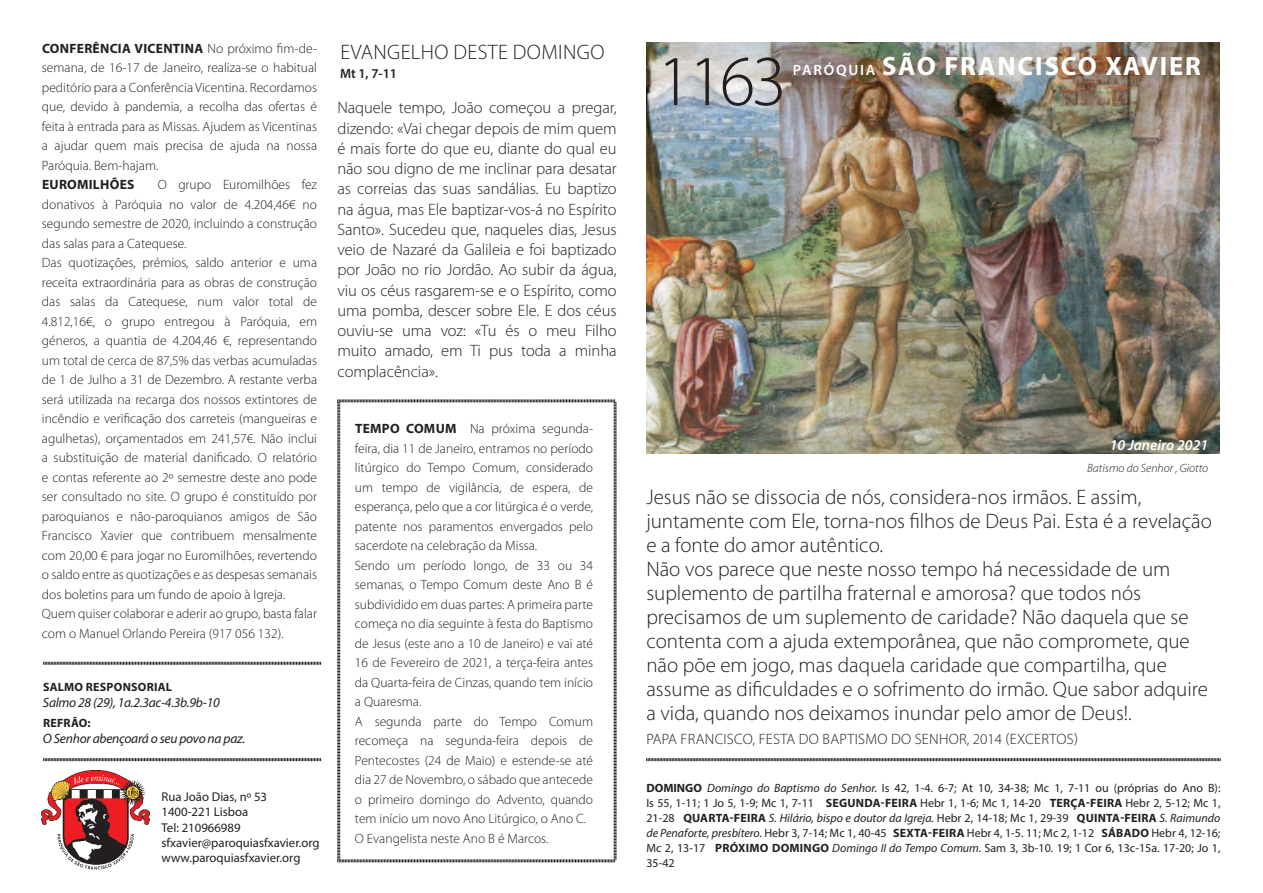
<style>
.page{position:relative;width:1263px;height:893px;background:#fff}
.page>*{position:absolute;margin:0;border:0;box-sizing:border-box;transform-origin:0 0}
.t1{font:300 72px "Myriad Pro";color:#231f20}
.t2{font:700 26.55px "Myriad Pro";letter-spacing:.07em;color:#fff}
.t3{font:300 21px/24px "Myriad Pro";color:#231f20}
.t4{font:300 21px "Myriad Pro";letter-spacing:.02em;color:#231f20}
.t5{font:300 16.5px/20.2px "Myriad Pro";letter-spacing:-.005em;color:#231f20;text-align:justify}
.t6{font:300 15px "Myriad Pro";letter-spacing:.02em;color:#231f20}
.t7{font:italic 600 15px "Myriad Pro";color:#fff}
.t8{font:300 13.5px/19.5px "Myriad Pro";color:#231f20;text-align:justify}
.t9{font:italic 13.5px "Myriad Pro";letter-spacing:-.02em;color:#231f20}
.t10{font:700 13.5px "Myriad Pro";letter-spacing:.02em;color:#231f20}
.t11{font:600 13.5px "Myriad Pro";color:#231f20}
.t12{font:12.75px "Myriad Pro";color:#231f20}
.t13{font:12px/15px "Myriad Pro";color:#231f20;text-align:justify}
.t14{font:700 12px "Myriad Pro";letter-spacing:.02em;color:#231f20}
.t15{font:italic 300 12px "Myriad Pro";color:#231f20}
.s1{font-weight:700}
.s2{font-weight:600;font-size:15px}
.s3{font-style:italic}
</style>
<div class="page">
<img style="left:646px;top:43px;width:574px;height:411px">
<svg style="left:43px;top:758px;width:278px;height:3px"></svg>
<svg style="left:43px;top:662px;width:278px;height:3px"></svg>
<svg style="left:337px;top:399px;width:280px;height:463px"></svg>
<svg style="left:646px;top:758px;width:575px;height:4px;background:#908e8e"></svg>
<img style="left:42px;top:770px;width:108px;height:100px">
<p class="t8" style="left:42px;top:39px;width:277px"><span class="s1">CONFERÊNCIA VICENTINA</span> No próximo fim-de&shy;semana, de 16-17 de Janeiro, realiza-se o habitual peditório para a Conferência Vicentina. Recordamos que, devido à pandemia, a recolha das ofertas é feita à entrada para as Missas. Ajudem as Vicentinas a ajudar quem mais precisa de ajuda na nossa Paróquia. Bem-hajam.</p>
<p class="t10" style="left:42px;top:176px;width:94px">EUROMILHÕES</p>
<p class="t8" style="left:42px;top:175px;width:277px;text-indent:116px">O grupo Euromilhões fez donativos à Paróquia no valor de 4.204,46€ no segundo semestre de 2020, incluindo a construção das salas para a Catequese.</p>
<p class="t8" style="left:42px;top:253px;width:277px">Das quotizações, prémios, saldo anterior e uma receita extraordinária para as obras de construção das salas da Catequese, num valor total de 4.812,16€, o grupo entregou à Paróquia, em géneros, a quantia de 4.204,46 €, representando um total de cerca de 87,5% das verbas acumuladas de 1 de Julho a 31 de Dezembro. A restante verba será utilizada na recarga dos nossos extintores de incêndio e verificação dos carreteis (mangueiras e agulhetas), orçamentados em 241,57€. Não inclui a substituição de material danificado. O relatório e contas referente ao 2º semestre deste ano pode ser consultado no site. O grupo é constituído por paroquianos e não-paroquianos amigos de São Francisco Xavier que contribuem mensalmente com 20,00 € para jogar no Euromilhões, revertendo o saldo entre as quotizações e as despesas semanais dos boletins para um fundo de apoio à Igreja.</p>
<p class="t8" style="left:42px;top:604px;width:277px">Quem quiser colaborar e aderir ao grupo, basta falar com o Manuel Orlando Pereira (917 056 132).</p>
<p class="t14" style="left:43px;top:679px;width:130px">SALMO RESPONSORIAL</p>
<p class="t9" style="left:43px;top:694px;width:178px">Salmo 28 (29), 1a.2.3ac-4.3b.9b-10</p>
<p class="t14" style="left:43px;top:715px;width:49px">REFRÃO:</p>
<p class="t9" style="left:43px;top:730px;width:204px">O Senhor abençoará o seu povo na paz.</p>
<p class="t12" style="left:162px;top:789px;width:107px">Rua João Dias, nº 53</p>
<p class="t12" style="left:162px;top:804px;width:88px">1400-221 Lisboa</p>
<p class="t12" style="left:162px;top:820px;width:81px">Tel: 210966989</p>
<p class="t12" style="left:162px;top:835px;width:160px">sfxavier@paroquiasfxavier.org</p>
<p class="t12" style="left:162px;top:850px;width:140px">www.paroquiasfxavier.org</p>
<p class="t4" style="left:340px;top:40px;width:266px">EVANGELHO DESTE DOMINGO</p>
<p class="t11" style="left:340px;top:65px;width:58px">Mt 1, 7-11</p>
<p class="t5" style="left:337px;top:98px;width:281px">Naquele tempo, João começou a pregar, dizendo: «Vai chegar depois de mim quem é mais forte do que eu, diante do qual eu não sou digno de me inclinar para desatar as correias das suas sandálias. Eu baptizo na água, mas Ele baptizar-vos-á no Espírito Santo». Sucedeu que, naqueles dias, Jesus veio de Nazaré da Galileia e foi baptizado por João no rio Jordão. Ao subir da água, viu os céus rasgarem-se e o Espírito, como uma pomba, descer sobre Ele. E dos céus ouviu-se uma voz: «Tu és o meu Filho muito amado, em Ti pus toda a minha complacência».</p>
<p class="t8" style="left:355px;top:419px;width:240px"><span class="s1">TEMPO COMUM</span> Na próxima segunda&shy;feira, dia 11 de Janeiro, entramos no período litúrgico do Tempo Comum, considerado um tempo de vigilância, de espera, de esperança, pelo que a cor litúrgica é o verde, patente nos paramentos envergados pelo sacerdote na celebração da Missa.</p>
<p class="t8" style="left:355px;top:556px;width:240px">Sendo um período longo, de 33 ou 34 semanas, o Tempo Comum deste Ano B é subdividido em duas partes: A primeira parte começa no dia seguinte à festa do Baptismo de Jesus (este ano a 10 de Janeiro) e vai até 16 de Fevereiro de 2021, a terça-feira antes da Quarta-feira de Cinzas, quando tem início a Quaresma.</p>
<p class="t8" style="left:355px;top:712px;width:240px">A segunda parte do Tempo Comum recomeça na segunda-feira depois de Pentecostes (24 de Maio) e estende-se até dia 27 de Novembro, o sábado que antecede o primeiro domingo do Advento, quando tem início um novo Ano Litúrgico, o Ano C.</p>
<p class="t8" style="left:355px;top:829px;width:195px">O Evangelista neste Ano B é Marcos.</p>
<p class="t1" style="left:657px;top:41px;width:131px">1163</p>
<p class="t2" style="left:793px;top:49px;width:409px"><span class="s2">PARÓQUIA</span> SÃO FRANCISCO XAVIER</p>
<p class="t7" style="left:1110px;top:435px;width:100px">10 Janeiro 2021</p>
<p class="t15" style="left:1087px;top:460px;width:123px">Batismo do Senhor , Giotto</p>
<p class="t3" style="left:646px;top:485px;width:567px">Jesus não se dissocia de nós, considera-nos irmãos. E assim, juntamente com Ele, torna-nos filhos de Deus Pai. Esta é a revelação e a fonte do amor autêntico.</p>
<p class="t3" style="left:646px;top:557px;width:563px">Não vos parece que neste nosso tempo há necessidade de um suplemento de partilha fraternal e amorosa? que todos nós precisamos de um suplemento de caridade? Não daquela que se contenta com a ajuda extemporânea, que não compromete, que não põe em jogo, mas daquela caridade que compartilha, que assume as dificuldades e o sofrimento do irmão. Que sabor adquire a vida, quando nos deixamos inundar pelo amor de Deus!.</p>
<p class="t6" style="left:646px;top:731px;width:433px">PAPA FRANCISCO, FESTA DO BAPTISMO DO SENHOR, 2014 (EXCERTOS)</p>
<p class="t13" style="left:646px;top:780px;width:576px"><span class="s1">DOMINGO</span> <span class="s3">Domingo do Baptismo do Senhor.</span> Is 42, 1-4. 6-7; At 10, 34-38; Mc 1, 7-11 ou (próprias do Ano B):<br>Is 55, 1-11; 1 Jo 5, 1-9; Mc 1, 7-11 <span class="s1">SEGUNDA-FEIRA</span> Hebr 1, 1-6; Mc 1, 14-20 <span class="s1">TERÇA-FEIRA</span> Hebr 2, 5-12; Mc 1, 21-28 <span class="s1">QUARTA-FEIRA</span> <span class="s3">S. Hilário, bispo e doutor da Igreja.</span> Hebr 2, 14-18; Mc 1, 29-39 <span class="s1">QUINTA-FEIRA</span> <span class="s3">S. Raimundo de Penaforte, presbítero.</span> Hebr 3, 7-14; Mc 1, 40-45 <span class="s1">SEXTA-FEIRA</span> Hebr 4, 1-5. 11; Mc 2, 1-12 <span class="s1">SÁBADO</span> Hebr 4, 12-16; Mc 2, 13-17 <span class="s1">PRÓXIMO DOMINGO</span> <span class="s3">Domingo II do Tempo Comum.</span> Sam 3, 3b-10. 19; 1 Cor 6, 13c-15a. 17-20; Jo 1, 35-42</p>
</div>
